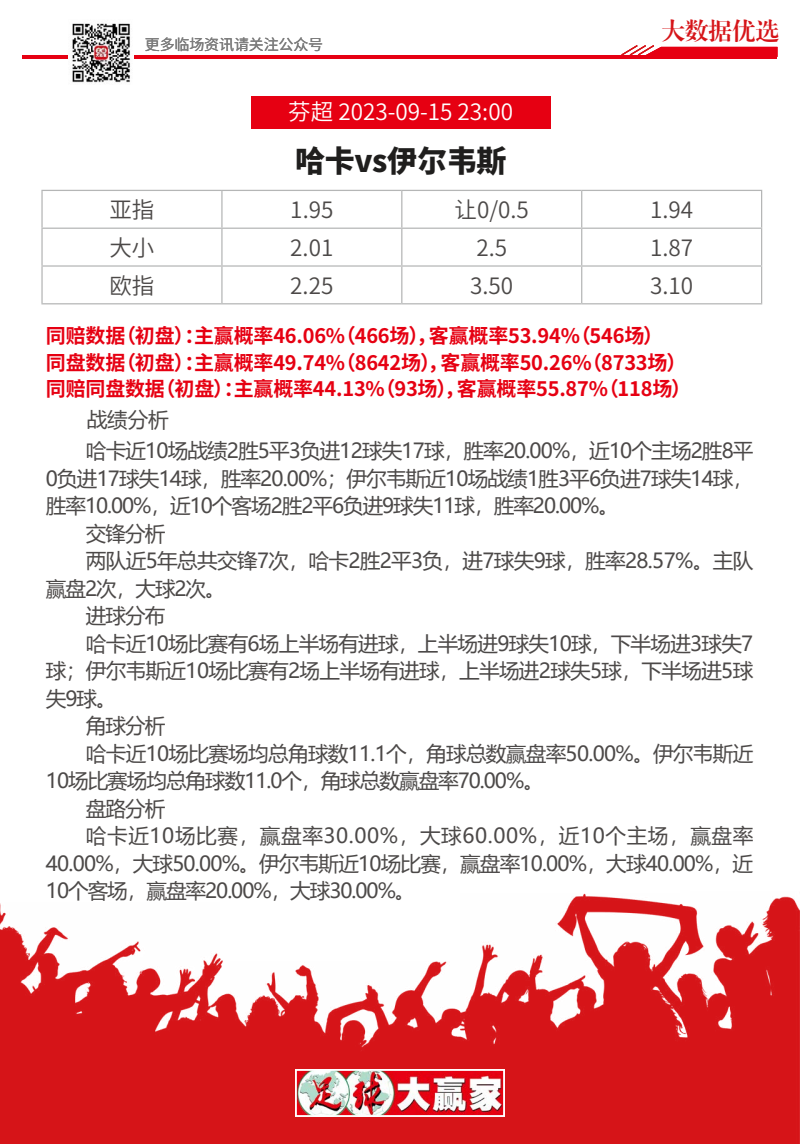
<style>
.page{position:relative;width:800px;height:1144px;background:#fff}
.page>*{position:absolute;margin:0;border:0;box-sizing:border-box;transform-origin:0 0}
.t1{font:900 30px "Noto Sans Hans";letter-spacing:-.01em;color:#1f1e1d}
.t2{font:23.75px "CT Biao Song SJ";letter-spacing:-.01em;color:#d61418}
.t3{font:600 22.5px "Noto Sans Hans";color:#4c4948}
.t4{font:600 22.5px "Noto Sans Hans";color:#fff}
.t5{font:20.62px "Microsoft Ya Hei";letter-spacing:-.04em;color:#4c4948}
.t6{font:20.62px "Microsoft Ya Hei";letter-spacing:.03em;color:#4c4948}
.t7{font:700 20px/26.2px "Noto Sans Hans";letter-spacing:-.01em;color:#e60012}
.t8{font:600 15px "Noto Sans Hans";letter-spacing:-.01em;color:#7d7d7d}
</style>
<div class="page">
<img style="left:0;top:893px;width:800px;height:251px">
<img style="left:298px;top:1072px;width:204px;height:42px">
<div style="left:295px;top:1069px;width:210px;height:48px;border:2px solid #fff"></div>
<img style="left:72px;top:23px;width:59px;height:60px">
<hr style="left:22px;top:55px;width:755px;height:4px;background:#e60012">
<svg style="left:621px;top:45px;width:156px;height:10px"></svg>
<hr style="left:41px;top:190px;width:181px;height:1px;background:#b5b6b6">
<hr style="left:41px;top:191px;width:2px;height:37px;background:#b5b6b6">
<hr style="left:222px;top:190px;width:180px;height:1px;background:#b5b6b6">
<hr style="left:221px;top:191px;width:2px;height:37px;background:#b5b6b6">
<hr style="left:402px;top:190px;width:180px;height:1px;background:#b5b6b6">
<hr style="left:401px;top:191px;width:1px;height:37px;background:#b5b6b6">
<hr style="left:582px;top:190px;width:180px;height:1px;background:#b5b6b6">
<hr style="left:581px;top:191px;width:1px;height:37px;background:#b5b6b6">
<hr style="left:761px;top:191px;width:1px;height:37px;background:#b5b6b6">
<hr style="left:41px;top:228px;width:181px;height:1px;background:#b5b6b6">
<hr style="left:41px;top:229px;width:2px;height:36px;background:#b5b6b6">
<hr style="left:222px;top:228px;width:180px;height:1px;background:#b5b6b6">
<hr style="left:221px;top:229px;width:2px;height:36px;background:#b5b6b6">
<hr style="left:402px;top:228px;width:180px;height:1px;background:#b5b6b6">
<hr style="left:401px;top:229px;width:1px;height:36px;background:#b5b6b6">
<hr style="left:582px;top:228px;width:180px;height:1px;background:#b5b6b6">
<hr style="left:581px;top:229px;width:1px;height:36px;background:#b5b6b6">
<hr style="left:761px;top:229px;width:1px;height:36px;background:#b5b6b6">
<hr style="left:41px;top:265px;width:181px;height:2px;background:#b5b6b6">
<hr style="left:41px;top:267px;width:2px;height:36px;background:#b5b6b6">
<hr style="left:222px;top:265px;width:180px;height:2px;background:#b5b6b6">
<hr style="left:221px;top:267px;width:2px;height:36px;background:#b5b6b6">
<hr style="left:402px;top:265px;width:180px;height:2px;background:#b5b6b6">
<hr style="left:401px;top:267px;width:1px;height:36px;background:#b5b6b6">
<hr style="left:582px;top:265px;width:180px;height:2px;background:#b5b6b6">
<hr style="left:581px;top:267px;width:1px;height:36px;background:#b5b6b6">
<hr style="left:761px;top:267px;width:1px;height:36px;background:#b5b6b6">
<hr style="left:41px;top:303px;width:181px;height:1px;background:#b5b6b6">
<hr style="left:222px;top:303px;width:180px;height:1px;background:#b5b6b6">
<hr style="left:402px;top:303px;width:180px;height:1px;background:#b5b6b6">
<hr style="left:582px;top:303px;width:180px;height:1px;background:#b5b6b6">
<div style="left:251px;top:96px;width:300px;height:33px;background:#e60012"></div>
<p class="t8" style="left:145px;top:36px;width:180px">更多临场资讯请关注公众号</p>
<p class="t4" style="left:288px;top:99px;width:226px">芬超 2023-09-15 23:00</p>
<h1 class="t1" style="left:295px;top:144px;width:213px">哈卡vs伊尔韦斯</h1>
<p class="t2" style="left:661px;top:19px;width:119px">大数据优选</p>
<p class="t3" style="left:109px;top:197px;width:46px">亚指</p>
<p class="t3" style="left:290px;top:197px;width:45px">1.95</p>
<p class="t3" style="left:455px;top:197px;width:76px">让0/0.5</p>
<p class="t3" style="left:650px;top:197px;width:45px">1.94</p>
<p class="t3" style="left:109px;top:235px;width:46px">大小</p>
<p class="t3" style="left:290px;top:235px;width:45px">2.01</p>
<p class="t3" style="left:476px;top:235px;width:32px">2.5</p>
<p class="t3" style="left:650px;top:235px;width:45px">1.87</p>
<p class="t3" style="left:109px;top:273px;width:46px">欧指</p>
<p class="t3" style="left:290px;top:273px;width:45px">2.25</p>
<p class="t3" style="left:470px;top:273px;width:45px">3.50</p>
<p class="t3" style="left:650px;top:273px;width:45px">3.10</p>
<p class="t7" style="left:46px;top:323px;width:647px">同赔数据（初盘）：主赢概率46.06%（466场），客赢概率53.94%（546场）<br>同盘数据（初盘）：主赢概率49.74%（8642场），客赢概率50.26%（8733场）同赔同盘数据（初盘）：主赢概率44.13%（93场），客赢概率55.87%（118场）</p>
<p class="t5" style="left:87px;top:406px;width:83px">战绩分析</p>
<p class="t5" style="left:86px;top:437px;width:669px">哈卡近10场战绩2胜5平3负进12球失17球，胜率20.00%，近10个主场2胜8平</p>
<p class="t5" style="left:46px;top:464px;width:709px">0负进17球失14球，胜率20.00%；伊尔韦斯近10场战绩1胜3平6负进7球失14球，</p>
<p class="t5" style="left:46px;top:492px;width:575px">胜率10.00%，近10个客场2胜2平6负进9球失11球，胜率20.00%。</p>
<p class="t5" style="left:86px;top:519px;width:81px">交锋分析</p>
<p class="t5" style="left:86px;top:547px;width:669px">两队近5年总共交锋7次，哈卡2胜2平3负，进7球失9球，胜率28.57%。主队</p>
<p class="t5" style="left:46px;top:574px;width:181px">赢盘2次，大球2次。</p>
<p class="t5" style="left:86px;top:602px;width:81px">进球分布</p>
<p class="t5" style="left:86px;top:629px;width:669px">哈卡近10场比赛有6场上半场有进球，上半场进9球失10球，下半场进3球失7</p>
<p class="t5" style="left:46px;top:657px;width:709px">球；伊尔韦斯近10场比赛有2场上半场有进球，上半场进2球失5球，下半场进5球</p>
<p class="t5" style="left:46px;top:684px;width:72px">失9球。</p>
<p class="t5" style="left:86px;top:712px;width:81px">角球分析</p>
<p class="t5" style="left:86px;top:739px;width:669px">哈卡近10场比赛场均总角球数11.1个，角球总数赢盘率50.00%。伊尔韦斯近</p>
<p class="t5" style="left:46px;top:767px;width:500px">10场比赛场均总角球数11.0个，角球总数赢盘率70.00%。</p>
<p class="t5" style="left:86px;top:794px;width:81px">盘路分析</p>
<p class="t6" style="left:86px;top:822px;width:669px">哈卡近10场比赛，赢盘率30.00%，大球60.00%，近10个主场，赢盘率</p>
<p class="t5" style="left:46px;top:849px;width:709px">40.00%，大球50.00%。伊尔韦斯近10场比赛，赢盘率10.00%，大球40.00%，近</p>
<p class="t5" style="left:46px;top:877px;width:371px">10个客场，赢盘率20.00%，大球30.00%。</p>
</div>
